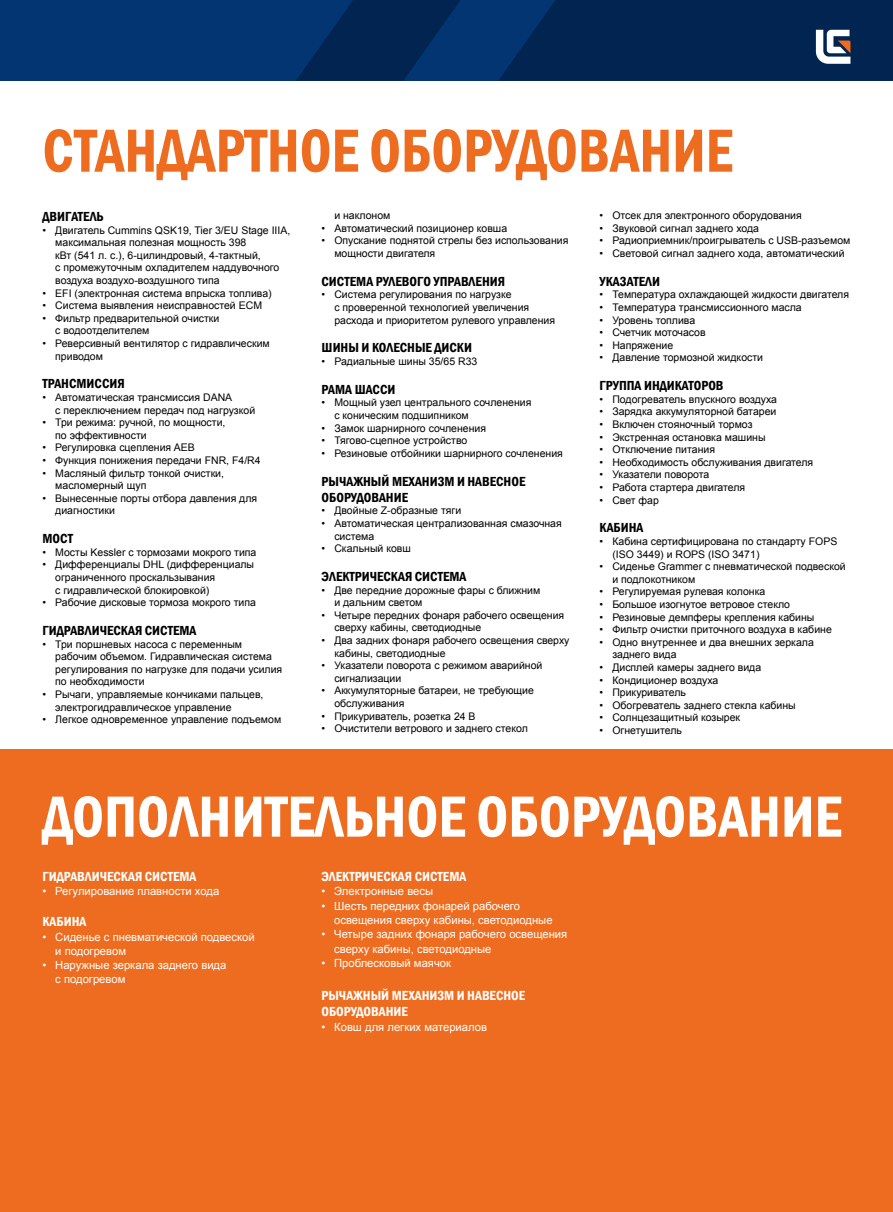
<style>
.page{position:relative;width:893px;height:1212px;background:#fff}
.page>*{position:absolute;margin:0;border:0;box-sizing:border-box;transform-origin:0 0}
.t1{font:600 condensed 63px "Franklin Gothic";color:#ed6c1f;scale:.9 1}
.t2{font:600 condensed 60px "Franklin Gothic";color:#fff;scale:.95 1}
.t3{font:600 condensed 13.5px/16.2px "Franklin Gothic";color:#000}
.t4{font:600 condensed 13.5px/16.5px "Franklin Gothic";color:#fff}
.t5{font:11.25px/14.2px "Arial";color:#fff}
.t6{font:10.5px/12.6px "Arial";color:#000}
</style>
<div class="page">
<div style="left:0;top:0;width:893px;height:81px;background:#023572"></div>
<svg style="left:296px;top:0;width:597px;height:81px"></svg>
<div style="left:0;top:749px;width:893px;height:463px;background:#ed6c1f"></div>
<h1 class="t1" style="left:43px;top:109px;width:768px">СТАНДАРТНОЕ ОБОРУДОВАНИЕ</h1>
<p class="t3" style="left:43px;top:208px;width:63px">ДВИГАТЕЛЬ</p>
<p class="t6" style="left:55px;top:224px;width:237px;text-indent:-13px">• Двигатель Cummins QSK19, Tier 3/EU Stage IIIA, максимальная полезная мощность 398<br>кВт (541 л. с.), 6-цилиндровый, 4-тактный,<br>с промежуточным охладителем наддувочного воздуха воздухо-воздушного типа</p>
<p class="t6" style="left:43px;top:287px;width:231px">• EFI (электронная система впрыска топлива)</p>
<p class="t6" style="left:43px;top:299px;width:221px">• Система выявления неисправностей ECM</p>
<p class="t6" style="left:55px;top:312px;width:166px;text-indent:-13px">• Фильтр предварительной очистки с водоотделителем</p>
<p class="t6" style="left:55px;top:337px;width:216px;text-indent:-13px">• Реверсивный вентилятор с гидравлическим приводом</p>
<p class="t3" style="left:43px;top:376px;width:84px">ТРАНСМИССИЯ</p>
<p class="t6" style="left:55px;top:391px;width:201px;text-indent:-13px">• Автоматическая трансмиссия DANA<br>с переключением передач под нагрузкой</p>
<p class="t6" style="left:55px;top:416px;width:172px;text-indent:-13px">• Три режима: ручной, по мощности, по эффективности</p>
<p class="t6" style="left:43px;top:441px;width:154px">• Регулировка сцепления AEB</p>
<p class="t6" style="left:43px;top:454px;width:220px">• Функция понижения передачи FNR, F4/R4</p>
<p class="t6" style="left:55px;top:467px;width:170px;text-indent:-13px">• Масляный фильтр тонкой очистки, масломерный щуп</p>
<p class="t6" style="left:55px;top:492px;width:203px;text-indent:-13px">• Вынесенные порты отбора давления для диагностики</p>
<p class="t3" style="left:43px;top:530px;width:32px">МОСТ</p>
<p class="t6" style="left:43px;top:546px;width:215px">• Мосты Kessler с тормозами мокрого типа</p>
<p class="t6" style="left:55px;top:558px;width:200px;text-indent:-13px">• Дифференциалы DHL (дифференциалы ограниченного проскальзывания<br>с гидравлической блокировкой)</p>
<p class="t6" style="left:43px;top:596px;width:215px">• Рабочие дисковые тормоза мокрого типа</p>
<p class="t3" style="left:43px;top:622px;width:156px">ГИДРАВЛИЧЕСКАЯ СИСТЕМА</p>
<p class="t6" style="left:55px;top:638px;width:229px;text-indent:-13px">• Три поршневых насоса с переменным рабочим объемом. Гидравлическая система регулирования по нагрузке для подачи усилия по необходимости</p>
<p class="t6" style="left:55px;top:688px;width:210px;text-indent:-13px">• Рычаги, управляемые кончиками пальцев, электрогидравлическое управление</p>
<p class="t6" style="left:43px;top:713px;width:240px">• Легкое одновременное управление подъемом</p>
<p class="t6" style="left:334px;top:209px;width:58px">и наклоном</p>
<p class="t6" style="left:322px;top:222px;width:187px">• Автоматический позиционер ковша</p>
<p class="t6" style="left:334px;top:234px;width:235px;text-indent:-13px">• Опускание поднятой стрелы без использования мощности двигателя</p>
<p class="t3" style="left:322px;top:273px;width:185px">СИСТЕМА РУЛЕВОГО УПРАВЛЕНИЯ</p>
<p class="t6" style="left:334px;top:288px;width:222px;text-indent:-13px">• Система регулирования по нагрузке<br>с проверенной технологией увеличения расхода и приоритетом рулевого управления</p>
<p class="t3" style="left:322px;top:340px;width:152px">ШИНЫ И КОЛЕСНЫЕ ДИСКИ</p>
<p class="t6" style="left:322px;top:355px;width:157px">• Радиальные шины 35/65 R33</p>
<p class="t3" style="left:322px;top:381px;width:75px">РАМА ШАССИ</p>
<p class="t6" style="left:334px;top:396px;width:198px;text-indent:-13px">• Мощный узел центрального сочленения с коническим подшипником</p>
<p class="t6" style="left:322px;top:422px;width:166px">• Замок шарнирного сочленения</p>
<p class="t6" style="left:322px;top:434px;width:147px">• Тягово-сцепное устройство</p>
<p class="t6" style="left:322px;top:447px;width:243px">• Резиновые отбойники шарнирного сочленения</p>
<p class="t3" style="left:322px;top:473px;width:205px">РЫЧАЖНЫЙ МЕХАНИЗМ И НАВЕСНОЕ<br>ОБОРУДОВАНИЕ</p>
<p class="t6" style="left:322px;top:504px;width:141px">• Двойные Z-образные тяги</p>
<p class="t6" style="left:334px;top:517px;width:229px;text-indent:-13px">• Автоматическая централизованная смазочная система</p>
<p class="t6" style="left:322px;top:542px;width:91px">• Скальный ковш</p>
<p class="t3" style="left:322px;top:568px;width:146px">ЭЛЕКТРИЧЕСКАЯ СИСТЕМА</p>
<p class="t6" style="left:334px;top:584px;width:207px;text-indent:-13px">• Две передние дорожные фары с ближним и дальним светом</p>
<p class="t6" style="left:334px;top:609px;width:231px;text-indent:-13px">• Четыре передних фонаря рабочего освещения сверху кабины, светодиодные</p>
<p class="t6" style="left:334px;top:634px;width:237px;text-indent:-13px">• Два задних фонаря рабочего освещения сверху кабины, светодиодные</p>
<p class="t6" style="left:334px;top:659px;width:210px;text-indent:-13px">• Указатели поворота с режимом аварийной сигнализации</p>
<p class="t6" style="left:334px;top:684px;width:201px;text-indent:-13px">• Аккумуляторные батареи, не требующие обслуживания</p>
<p class="t6" style="left:322px;top:710px;width:155px">• Прикуриватель, розетка 24 В</p>
<p class="t6" style="left:322px;top:722px;width:208px">• Очистители ветрового и заднего стекол</p>
<p class="t6" style="left:600px;top:209px;width:204px">• Отсек для электронного оборудования</p>
<p class="t6" style="left:600px;top:222px;width:161px">• Звуковой сигнал заднего хода</p>
<p class="t6" style="left:600px;top:234px;width:252px">• Радиоприемник/проигрыватель с USB-разъемом</p>
<p class="t6" style="left:600px;top:247px;width:246px">• Световой сигнал заднего хода, автоматический</p>
<p class="t3" style="left:600px;top:273px;width:62px">УКАЗАТЕЛИ</p>
<p class="t6" style="left:600px;top:288px;width:251px">• Температура охлаждающей жидкости двигателя</p>
<p class="t6" style="left:600px;top:301px;width:204px">• Температура трансмиссионного масла</p>
<p class="t6" style="left:600px;top:314px;width:97px">• Уровень топлива</p>
<p class="t6" style="left:600px;top:326px;width:108px">• Счетчик моточасов</p>
<p class="t6" style="left:600px;top:339px;width:75px">• Напряжение</p>
<p class="t6" style="left:600px;top:351px;width:165px">• Давление тормозной жидкости</p>
<p class="t3" style="left:600px;top:377px;width:125px">ГРУППА ИНДИКАТОРОВ</p>
<p class="t6" style="left:600px;top:393px;width:179px">• Подогреватель впускного воздуха</p>
<p class="t6" style="left:600px;top:405px;width:178px">• Зарядка аккумуляторной батареи</p>
<p class="t6" style="left:600px;top:418px;width:154px">• Включен стояночный тормоз</p>
<p class="t6" style="left:600px;top:431px;width:167px">• Экстренная остановка машины</p>
<p class="t6" style="left:600px;top:443px;width:117px">• Отключение питания</p>
<p class="t6" style="left:600px;top:456px;width:215px">• Необходимость обслуживания двигателя</p>
<p class="t6" style="left:600px;top:468px;width:111px">• Указатели поворота</p>
<p class="t6" style="left:600px;top:481px;width:147px">• Работа стартера двигателя</p>
<p class="t6" style="left:600px;top:494px;width:61px">• Свет фар</p>
<p class="t3" style="left:600px;top:520px;width:45px">КАБИНА</p>
<p class="t6" style="left:612px;top:535px;width:226px;text-indent:-13px">• Кабина сертифицирована по стандарту FOPS (ISO 3449) и ROPS (ISO 3471)</p>
<p class="t6" style="left:612px;top:560px;width:235px;text-indent:-13px">• Сиденье Grammer с пневматической подвеской и подлокотником</p>
<p class="t6" style="left:600px;top:585px;width:167px">• Регулируемая рулевая колонка</p>
<p class="t6" style="left:600px;top:598px;width:192px">• Большое изогнутое ветровое стекло</p>
<p class="t6" style="left:600px;top:611px;width:216px">• Резиновые демпферы крепления кабины</p>
<p class="t6" style="left:600px;top:623px;width:234px">• Фильтр очистки приточного воздуха в кабине</p>
<p class="t6" style="left:612px;top:636px;width:203px;text-indent:-13px">• Одно внутреннее и два внешних зеркала заднего вида</p>
<p class="t6" style="left:600px;top:661px;width:163px">• Дисплей камеры заднего вида</p>
<p class="t6" style="left:600px;top:674px;width:120px">• Кондиционер воздуха</p>
<p class="t6" style="left:600px;top:686px;width:88px">• Прикуриватель</p>
<p class="t6" style="left:600px;top:699px;width:198px">• Обогреватель заднего стекла кабины</p>
<p class="t6" style="left:600px;top:711px;width:142px">• Солнцезащитный козырек</p>
<p class="t6" style="left:600px;top:724px;width:84px">• Огнетушитель</p>
<h2 class="t2" style="left:43px;top:776px;width:843px">ДОПОЛНИТЕЛЬНОЕ ОБОРУДОВАНИЕ</h2>
<p class="t4" style="left:43px;top:868px;width:156px">ГИДРАВЛИЧЕСКАЯ СИСТЕМА</p>
<p class="t5" style="left:43px;top:884px;width:178px">• Регулирование плавности хода</p>
<p class="t4" style="left:43px;top:913px;width:45px">КАБИНА</p>
<p class="t5" style="left:55px;top:929px;width:201px;text-indent:-13px">• Сиденье с пневматической подвеской и подогревом</p>
<p class="t5" style="left:55px;top:958px;width:173px;text-indent:-13px">• Наружные зеркала заднего вида с подогревом</p>
<p class="t4" style="left:321px;top:868px;width:146px">ЭЛЕКТРИЧЕСКАЯ СИСТЕМА</p>
<p class="t5" style="left:321px;top:884px;width:113px">• Электронные весы</p>
<p class="t5" style="left:334px;top:899px;width:220px;text-indent:-13px">• Шесть передних фонарей рабочего освещения сверху кабины, светодиодные</p>
<p class="t5" style="left:334px;top:927px;width:235px;text-indent:-13px">• Четыре задних фонаря рабочего освещения сверху кабины, светодиодные</p>
<p class="t5" style="left:321px;top:956px;width:131px">• Проблесковый маячок</p>
<p class="t4" style="left:321px;top:987px;width:205px">РЫЧАЖНЫЙ МЕХАНИЗМ И НАВЕСНОЕ<br>ОБОРУДОВАНИЕ</p>
<p class="t5" style="left:321px;top:1019px;width:167px">• Ковш для легких материалов</p>
</div>
